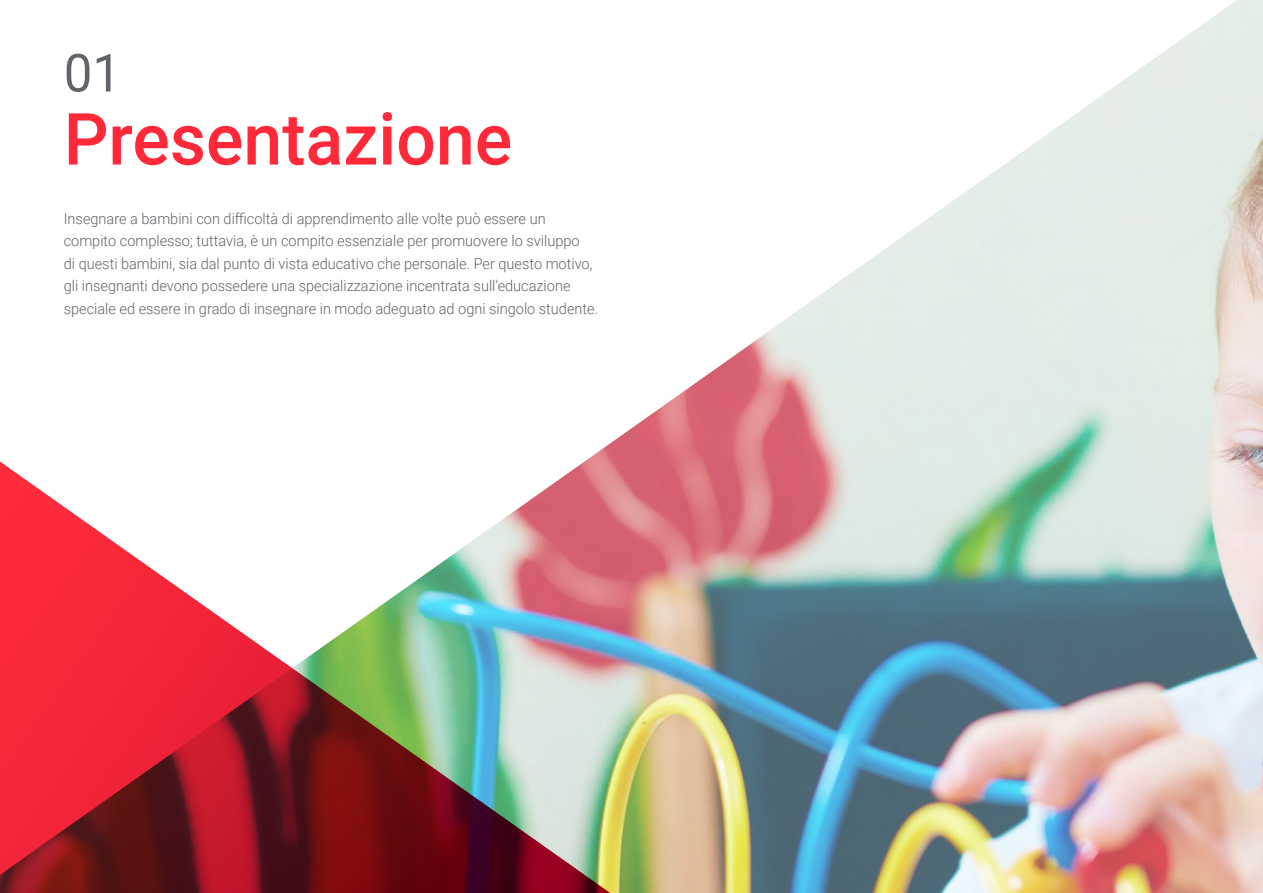
<style>
.page{position:relative;width:1263px;height:893px;background:#fff}
.page>*{position:absolute;margin:0;border:0;box-sizing:border-box;transform-origin:0 0}
.t1{font:500 72px "Roboto";color:#ff293a}
.t2{font:52.5px "Roboto";color:#61646a}
.t3{font:300 15px/22.5px "Roboto";color:#61646a}
</style>
<div class="page">
<img style="left:606px;top:0;width:657px;height:893px">
<svg style="left:0;top:446px;width:640px;height:447px"></svg>
<h2 class="t2" style="left:64px;top:36px;width:59px">01</h2>
<h1 class="t1" style="left:64px;top:89px;width:450px">Presentazione</h1>
<p class="t3" style="left:64px;top:207px;width:536px">Insegnare a bambini con difficoltà di apprendimento alle volte può essere un compito complesso; tuttavia, è un compito essenziale per promuovere lo sviluppo<br>di questi bambini, sia dal punto di vista educativo che personale. Per questo motivo, gli insegnanti devono possedere una specializzazione incentrata sull’educazione speciale ed essere in grado di insegnare in modo adeguato ad ogni singolo studente.</p>
</div>
